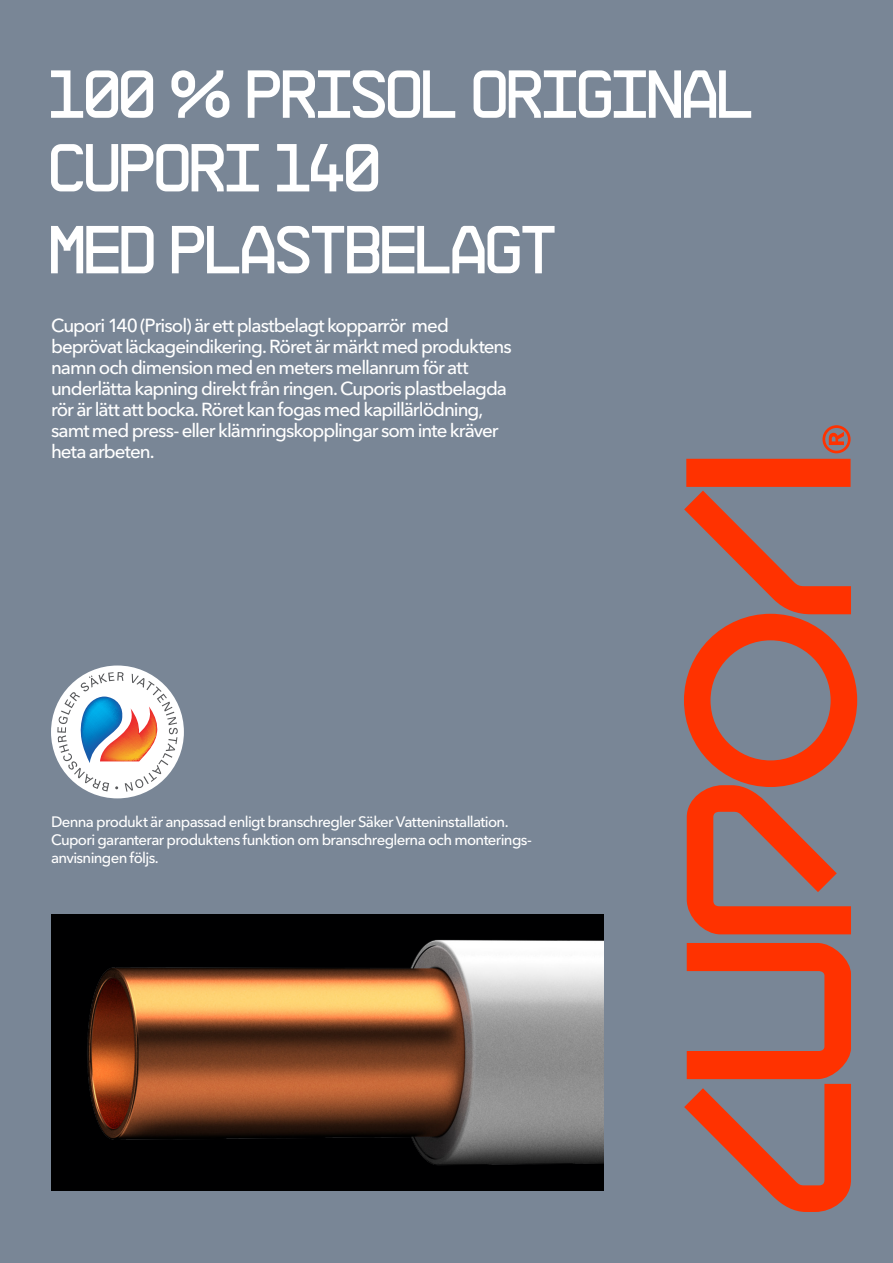
<style>
.page{position:relative;width:893px;height:1263px;background:#798696}
.page>*{position:absolute;margin:0;border:0;box-sizing:border-box;transform-origin:0 0}
.Tk_OTSIKKO{font:67.5px "NB 55 MS";letter-spacing:-.05em;color:#fff}
.Tk_OTSIKKO-2{font:500 18.75px/21px "Avenir Next LT Pro";letter-spacing:-.055em;color:#fff}
.Tk_ingressi{font:500 15px/18px "Avenir Next LT Pro";letter-spacing:-.045em;color:#fff}
</style>
<div class="page">
<img style="left:51px;top:914px;width:553px;height:276px">
<div style="left:51px;top:665px;width:133px;height:133px;background:#fff;border-radius:50%"></div>
<svg style="left:57px;top:672px;width:121px;height:120px"></svg>
<svg style="left:684px;top:425px;width:173px;height:787px"></svg>
<p class="Tk_OTSIKKO" style="left:51px;top:53px;width:708px">100 % PRISOL ORIGINAL</p>
<p class="Tk_OTSIKKO" style="left:51px;top:127px;width:335px">CUPORI 140</p>
<p class="Tk_OTSIKKO" style="left:51px;top:208px;width:511px">MED PLASTBELAGT</p>
<p class="Tk_OTSIKKO-2" style="left:51px;top:315px;width:462px">Cupori 140 (Prisol) är ett plastbelagt kopparrör med beprövat läckageindikering. Röret är märkt med produktens namn och dimension med en meters mellanrum för att underlätta kapning direkt från ringen. Cuporis plastbelagda rör är lätt att bocka. Röret kan fogas med kapillärlödning, samt med press- eller klämringskopplingar som inte kräver heta arbeten.</p>
<p class="Tk_ingressi" style="left:51px;top:812px;width:482px">Denna produkt är anpassad enligt branschregler Säker Vatteninstallation.<br>Cupori garanterar produktens funktion om branschreglerna och monterings&shy;anvisningen följs.</p>
</div>
